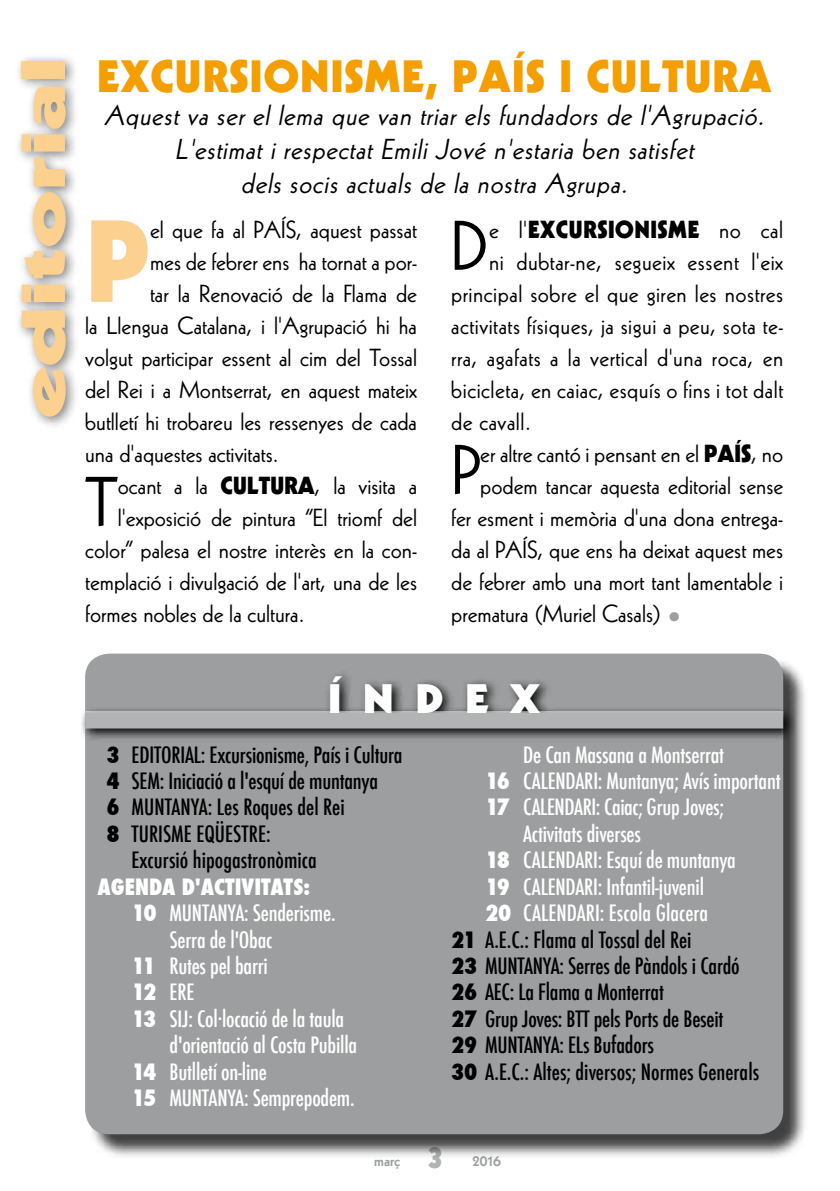
<style>
.page{position:relative;width:840px;height:1191px;background:#fff}
.page>*{position:absolute;margin:0;border:0;box-sizing:border-box;transform-origin:0 0}
.t1{font:900 112.8px "Kabel";color:#fcd08e}
.t2{font:68px "Kabel";color:#000}
.t3{font:900 60px "Kabel";color:#fcd08e;scale:1.65 1}
.t4{font:900 44px "Kabel";letter-spacing:.025em;color:#f49e00}
.t5{font:900 40px "Kabel";letter-spacing:.44em;color:#fff;scale:1.2 1}
.t6{font:italic 28px/33.6px "Kabel";color:#000;text-align:center}
.t7{font:24px "Kabel";color:#000}
.t8{font:24px "Kabel";letter-spacing:.02em;color:#000}
.t9{font:900 24px "Kabel";letter-spacing:.02em;color:#000}
.t10{font:500 condensed 22px "Futura";letter-spacing:-.01em;color:#fff}
.t11{font:500 condensed 22px "Futura";letter-spacing:-.01em;color:#000}
.t12{font:800 condensed 22px "Futura";color:#fff}
.t13{font:800 16px "Kabel";color:#9c9e9f}
.s1{font-weight:400}
.s2{font-weight:900}
.s3{font-family:"Helvetica Neue";font-weight:300;font-stretch:condensed;font-size:26px;color:#9c9e9f}
.s4{font-weight:800}
.s5{font-weight:900;font-size:30px;color:#b1b3b4}
</style>
<div class="page">
<div style="left:14px;top:53px;width:66px;height:377px;background:#000;opacity:.5"></div>
<div style="left:88px;top:656px;width:719px;height:503px;background:#000;opacity:.75"></div>
<div style="left:85px;top:653px;width:697px;height:481px;background:#9c9e9f;border-radius:24px"></div>
<svg style="left:81px;top:670px;width:715px;height:72px"></svg>
<hr style="left:85px;top:711px;width:697px;height:1px;background:#fff">
<div style="left:85px;top:712px;width:697px;height:16px;background:#b1b3b4"></div>
<h3 class="t3" style="left:6px;top:418px;width:220px;rotate:-90deg">editorial</h3>
<h3 class="t4" style="left:97px;top:48px;width:675px">EXCURSIONISME, PAÍS I CULTURA</h3>
<p class="t6" style="left:104px;top:99px;width:667px">Aquest va ser el lema que van triar els fundadors de l'Agrupació.<br>L'estimat i respectat Emili Jové n'estaria ben satisfet<br>dels socis actuals de la nostra Agrupa.</p>
<h1 class="t1" style="left:85px;top:190px;width:66px">P</h1>
<p class="t7" style="left:150px;top:215px;width:268px">el que fa al PAÍS, aquest passat</p>
<h2 class="t2" style="left:451px;top:206px;width:38px">D</h2>
<p class="t9" style="left:489px;top:214px;width:295px"><span class="s1">e l'</span>EXCURSIONISME <span class="s1">no cal</span></p>
<p class="t7" style="left:150px;top:247px;width:268px">mes de febrer ens ha tornat a por-</p>
<p class="t7" style="left:150px;top:279px;width:268px">tar la Renovació de la Flama de</p>
<p class="t7" style="left:85px;top:311px;width:333px">la Llengua Catalana, i l'Agrupació hi ha</p>
<p class="t7" style="left:85px;top:343px;width:333px">volgut participar essent al cim del Tossal</p>
<p class="t7" style="left:85px;top:375px;width:333px">del Rei i a Montserrat, en aquest mateix</p>
<p class="t7" style="left:85px;top:407px;width:333px">butlletí hi trobareu les ressenyes de cada</p>
<p class="t7" style="left:85px;top:439px;width:195px">una d'aquestes activitats.</p>
<h2 class="t2" style="left:85px;top:462px;width:34px">T</h2>
<p class="t7" style="left:118px;top:471px;width:300px">ocant a la <span class="s2">CULTURA</span>, la visita a</p>
<p class="t8" style="left:489px;top:247px;width:295px">ni dubtar-ne, segueix essent l'eix</p>
<p class="t8" style="left:451px;top:279px;width:333px">principal sobre el que giren les nostres</p>
<p class="t8" style="left:451px;top:311px;width:333px">activitats físiques, ja sigui a peu, sota te-</p>
<p class="t8" style="left:451px;top:343px;width:333px">rra, agafats a la vertical d'una roca, en</p>
<p class="t8" style="left:451px;top:375px;width:333px">bicicleta, en caiac, esquís o fins i tot dalt</p>
<p class="t8" style="left:451px;top:407px;width:81px">de cavall.</p>
<h2 class="t2" style="left:451px;top:430px;width:31px">P</h2>
<p class="t7" style="left:480px;top:439px;width:304px">er altre cantó i pensant en el <span class="s2">PAÍS</span>, no</p>
<p class="t7" style="left:480px;top:471px;width:304px">podem tancar aquesta editorial sense</p>
<p class="t7" style="left:451px;top:503px;width:333px">fer esment i memòria d'una dona entrega-</p>
<p class="t7" style="left:451px;top:535px;width:333px">da al PAÍS, que ens ha deixat aquest mes</p>
<p class="t7" style="left:451px;top:567px;width:333px">de febrer amb una mort tant lamentable i</p>
<p class="t7" style="left:451px;top:599px;width:231px">prematura (Muriel Casals) <span class="s3">•</span></p>
<p class="t7" style="left:118px;top:503px;width:300px">l'exposició de pintura “El triomf del</p>
<p class="t7" style="left:85px;top:535px;width:333px">color” palesa el nostre interès en la con-</p>
<p class="t7" style="left:85px;top:567px;width:333px">templació i divulgació de l'art, una de les</p>
<p class="t7" style="left:85px;top:599px;width:221px">formes nobles de la cultura.</p>
<h3 class="t5" style="left:328px;top:673px;width:178px">ÍNDEX</h3>
<p class="t11" style="left:106px;top:740px;width:297px"><span class="s4">3</span> EDITORIAL: Excursionisme, País i Cultura</p>
<p class="t11" style="left:106px;top:767px;width:273px"><span class="s4">4</span> SEM: Iniciació a l'esquí de muntanya</p>
<p class="t11" style="left:106px;top:793px;width:240px"><span class="s4">6</span> MUNTANYA: Les Roques del Rei</p>
<p class="t11" style="left:106px;top:819px;width:166px"><span class="s4">8</span> TURISME EQÜESTRE:</p>
<p class="t11" style="left:131px;top:846px;width:187px">Excursió hipogastronòmica</p>
<p class="t12" style="left:97px;top:871px;width:214px">AGENDA D'ACTIVITATS:</p>
<p class="t10" style="left:131px;top:899px;width:205px"><span class="s4">10</span> MUNTANYA: Senderisme.</p>
<p class="t10" style="left:169px;top:925px;width:104px">Serra de l'Obac</p>
<p class="t10" style="left:131px;top:951px;width:138px"><span class="s4">11</span> Rutes pel barri</p>
<p class="t10" style="left:131px;top:978px;width:64px"><span class="s4">12</span> ERE</p>
<p class="t10" style="left:131px;top:1004px;width:214px"><span class="s4">13</span> SIJ: Col·locació de la taula</p>
<p class="t10" style="left:169px;top:1031px;width:189px">d'orientació al Costa Pubilla</p>
<p class="t10" style="left:131px;top:1057px;width:137px"><span class="s4">14</span> Butlletí on-line</p>
<p class="t10" style="left:131px;top:1083px;width:224px"><span class="s4">15</span> MUNTANYA: Semprepodem.</p>
<p class="t10" style="left:523px;top:740px;width:202px">De Can Massana a Montserrat</p>
<p class="t10" style="left:485px;top:767px;width:297px"><span class="s4">16</span> CALENDARI: Muntanya; Avís important</p>
<p class="t10" style="left:485px;top:793px;width:240px"><span class="s4">17</span> CALENDARI: Caiac; Grup Joves;</p>
<p class="t10" style="left:523px;top:819px;width:119px">Activitats diverses</p>
<p class="t10" style="left:485px;top:846px;width:252px"><span class="s4">18</span> CALENDARI: Esquí de muntanya</p>
<p class="t10" style="left:485px;top:872px;width:220px"><span class="s4">19</span> CALENDARI: Infantil-juvenil</p>
<p class="t10" style="left:485px;top:899px;width:225px"><span class="s4">20</span> CALENDARI: Escola Glacera</p>
<p class="t11" style="left:451px;top:925px;width:242px"><span class="s4">21</span> A.E.C.: Flama al Tossal del Rei</p>
<p class="t11" style="left:451px;top:951px;width:290px"><span class="s4">23</span> MUNTANYA: Serres de Pàndols i Cardó</p>
<p class="t11" style="left:451px;top:978px;width:214px"><span class="s4">26</span> AEC: La Flama a Monterrat</p>
<p class="t11" style="left:451px;top:1004px;width:274px"><span class="s4">27</span> Grup Joves: BTT pels Ports de Beseit</p>
<p class="t11" style="left:451px;top:1031px;width:204px"><span class="s4">29</span> MUNTANYA: ELs Bufadors</p>
<p class="t11" style="left:451px;top:1057px;width:309px"><span class="s4">30</span> A.E.C.: Altes; diversos; Normes Generals</p>
<p class="t13" style="left:374px;top:1151px;width:128px">març <span class="s5">3</span> 2016</p>
</div>
